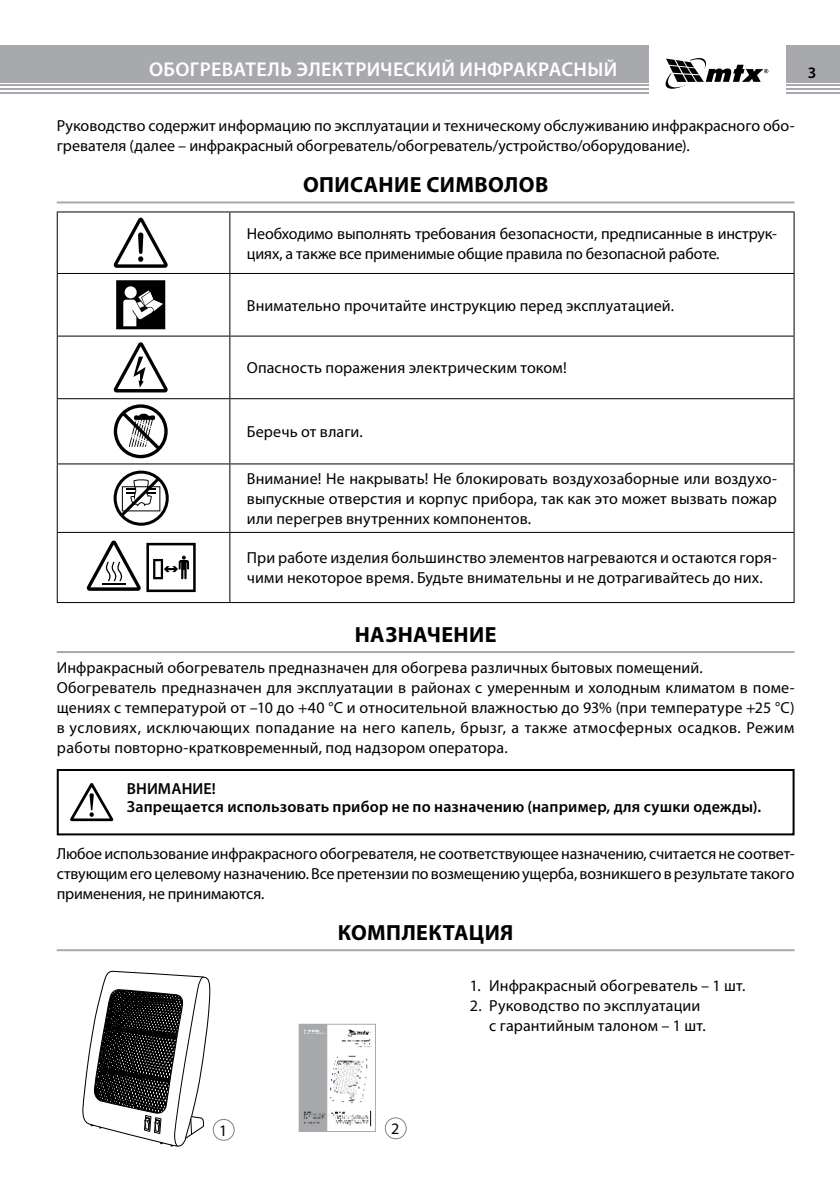
<style>
.page{position:relative;width:840px;height:1191px;background:#fff}
.page>*{position:absolute;margin:0;border:0;box-sizing:border-box;transform-origin:0 0}
.t1{font:700 22px "Myriad Pro";letter-spacing:.02em;color:#000}
.t2{font:600 20px "Myriad Pro";letter-spacing:.015em;color:#fff}
.t3{font:16px/20px "Myriad Pro";letter-spacing:.005em;color:#000}
.t4{font:600 16px/18px "Myriad Pro";letter-spacing:.01em;color:#000}
</style>
<div class="page">
<div style="left:785px;top:45px;width:54px;height:37px;background:#a7a9ac"></div>
<hr style="left:785px;top:84px;width:54px;height:2px;background:#a7a9ac">
<hr style="left:785px;top:92px;width:54px;height:2px;background:#a7a9ac">
<hr style="left:785px;top:88px;width:54px;height:2px;background:#a7a9ac">
<div style="left:1px;top:45px;width:647px;height:37px;background:#a7a9ac"></div>
<hr style="left:1px;top:84px;width:647px;height:2px;background:#a7a9ac">
<hr style="left:1px;top:92px;width:647px;height:2px;background:#a7a9ac">
<hr style="left:1px;top:88px;width:647px;height:2px;background:#a7a9ac">
<svg style="left:665px;top:58px;width:102px;height:31px"></svg>
<hr style="left:57px;top:201px;width:737px;height:2px;background:#a7a9ac">
<hr style="left:57px;top:651px;width:737px;height:2px;background:#a7a9ac">
<hr style="left:57px;top:949px;width:737px;height:2px;background:#a7a9ac">
<hr style="left:57px;top:211px;width:173px;height:1px;background:#000">
<hr style="left:57px;top:212px;width:1px;height:61px;background:#000">
<hr style="left:230px;top:211px;width:564px;height:1px;background:#000">
<hr style="left:229px;top:212px;width:1px;height:61px;background:#000">
<hr style="left:793px;top:212px;width:1px;height:61px;background:#000">
<hr style="left:57px;top:273px;width:173px;height:1px;background:#000">
<hr style="left:57px;top:274px;width:1px;height:61px;background:#000">
<hr style="left:230px;top:273px;width:564px;height:1px;background:#000">
<hr style="left:229px;top:274px;width:1px;height:61px;background:#000">
<hr style="left:793px;top:274px;width:1px;height:61px;background:#000">
<hr style="left:57px;top:335px;width:173px;height:1px;background:#000">
<hr style="left:57px;top:336px;width:1px;height:62px;background:#000">
<hr style="left:230px;top:335px;width:564px;height:1px;background:#000">
<hr style="left:229px;top:336px;width:1px;height:62px;background:#000">
<hr style="left:793px;top:336px;width:1px;height:62px;background:#000">
<hr style="left:57px;top:398px;width:173px;height:1px;background:#000">
<hr style="left:57px;top:399px;width:1px;height:64px;background:#000">
<hr style="left:230px;top:398px;width:564px;height:1px;background:#000">
<hr style="left:229px;top:399px;width:1px;height:64px;background:#000">
<hr style="left:793px;top:399px;width:1px;height:64px;background:#000">
<hr style="left:57px;top:463px;width:173px;height:1px;background:#000">
<hr style="left:57px;top:464px;width:1px;height:68px;background:#000">
<hr style="left:230px;top:463px;width:564px;height:1px;background:#000">
<hr style="left:229px;top:464px;width:1px;height:68px;background:#000">
<hr style="left:793px;top:464px;width:1px;height:68px;background:#000">
<hr style="left:57px;top:532px;width:173px;height:1px;background:#000">
<hr style="left:57px;top:533px;width:1px;height:69px;background:#000">
<hr style="left:230px;top:532px;width:564px;height:1px;background:#000">
<hr style="left:229px;top:533px;width:1px;height:69px;background:#000">
<hr style="left:793px;top:533px;width:1px;height:69px;background:#000">
<hr style="left:57px;top:602px;width:173px;height:1px;background:#000">
<hr style="left:230px;top:602px;width:564px;height:1px;background:#000">
<svg style="left:114px;top:218px;width:53px;height:50px"></svg>
<svg style="left:116px;top:280px;width:49px;height:49px"></svg>
<svg style="left:114px;top:342px;width:53px;height:50px"></svg>
<svg style="left:114px;top:404px;width:53px;height:54px"></svg>
<svg style="left:113px;top:470px;width:56px;height:56px"></svg>
<svg style="left:87px;top:540px;width:54px;height:51px"></svg>
<div style="left:146px;top:543px;width:49px;height:49px;border:3px solid #000"></div>
<svg style="left:153px;top:555px;width:36px;height:24px"></svg>
<svg style="left:70px;top:783px;width:43px;height:38px"></svg>
<div style="left:57px;top:769px;width:737px;height:66px;border:2px solid #000"></div>
<img style="left:300px;top:1025px;width:72px;height:105px">
<div style="left:298px;top:1023px;width:78px;height:109px;border:1px solid #a7a9ac"></div>
<div style="left:213px;top:1119px;width:21px;height:21px;border:1px solid #808285;border-radius:50%"></div>
<div style="left:384px;top:1117px;width:22px;height:22px;border:1px solid #808285;border-radius:50%"></div>
<svg style="left:82px;top:970px;width:129px;height:177px"></svg>
<p class="t2" style="left:149px;top:56px;width:469px">ОБОГРЕВАТЕЛЬ ЭЛЕКТРИЧЕСКИЙ ИНФРАКРАСНЫЙ</p>
<p class="t4" style="left:807px;top:63px;width:10px">3</p>
<p class="t3" style="left:57px;top:115px;width:739px">Руководство содержит информацию по эксплуатации и техническому обслуживанию инфракрасного обо&shy;гревателя (далее – инфракрасный обогреватель/обогреватель/устройство/оборудование).</p>
<h1 class="t1" style="left:303px;top:170px;width:247px">ОПИСАНИЕ СИМВОЛОВ</h1>
<p class="t3" style="left:247px;top:223px;width:531px">Необходимо выполнять требования безопасности, предписанные в инструк&shy;циях, а также все применимые общие правила по безопасной работе.</p>
<p class="t3" style="left:247px;top:295px;width:428px">Внимательно прочитайте инструкцию перед эксплуатацией.</p>
<p class="t3" style="left:247px;top:358px;width:321px">Опасность поражения электрическим током!</p>
<p class="t3" style="left:247px;top:422px;width:117px">Беречь от влаги.</p>
<p class="t3" style="left:247px;top:468px;width:531px;text-align:justify">Внимание! Не накрывать! Не блокировать воздухозаборные или воздухо&shy;выпускные отверстия и корпус прибора, так как это может вызвать пожар или перегрев внутренних компонентов.</p>
<p class="t3" style="left:247px;top:548px;width:531px">При работе изделия большинство элементов нагреваются и остаются горя&shy;чими некоторое время. Будьте внимательны и не дотрагивайтесь до них.</p>
<h1 class="t1" style="left:354px;top:620px;width:143px">НАЗНАЧЕНИЕ</h1>
<p class="t3" style="left:57px;top:657px;width:739px">Инфракрасный обогреватель предназначен для обогрева различных бытовых помещений.<br>Обогреватель предназначен для эксплуатации в районах с умеренным и холодным климатом в поме&shy;щениях с температурой от –10 до +40 °С и относительной влажностью до 93% (при температуре +25 °С) в условиях, исключающих попадание на него капель, брызг, а также атмосферных осадков. Режим работы повторно-кратковременный, под надзором оператора.</p>
<p class="t4" style="left:127px;top:779px;width:635px">ВНИМАНИЕ!<br>Запрещается использовать прибор не по назначению (например, для сушки одежды).</p>
<p class="t3" style="left:57px;top:843px;width:739px;text-align:justify">Любое использование инфракрасного обогревателя, не соответствующее назначению, считается не соответ&shy;ствующим его целевому назначению. Все претензии по возмещению ущерба, возникшего в результате такого применения, не принимаются.</p>
<h1 class="t1" style="left:337px;top:918px;width:177px">КОМПЛЕКТАЦИЯ</h1>
<p class="t3" style="left:219px;top:1119px;width:10px">1</p>
<p class="t3" style="left:391px;top:1118px;width:10px">2</p>
<p class="t3" style="left:469px;top:975px;width:277px">1. Инфракрасный обогреватель – 1 шт.</p>
<p class="t3" style="left:489px;top:995px;width:218px;text-indent:-19px">2. Руководство по эксплуатации с гарантийным талоном – 1 шт.</p>
</div>
